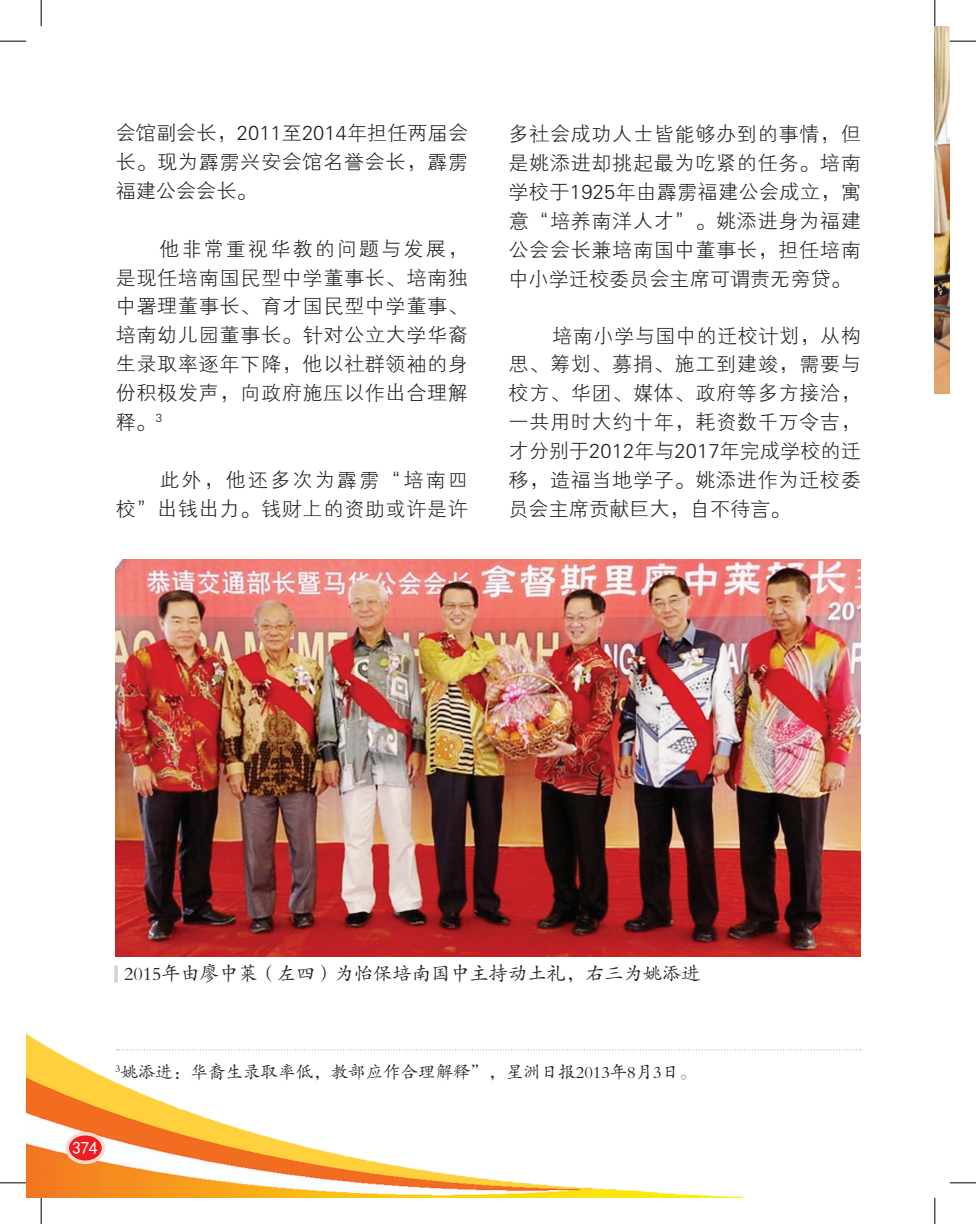
<style>
.page{position:relative;width:976px;height:1224px;background:#fff}
.page>*{position:absolute;margin:0;border:0;box-sizing:border-box;transform-origin:0 0}
.t1{font:20.12px/28.9px "FZXH1 K GBK1 0";letter-spacing:.03em;color:#231f20;text-align:justify}
.t2{font:19.25px "FZKTK GBK1 0";color:#231f20}
.t3{font:17.5px "FZKTK GBK1 0";color:#231f20}
.t4{font:17.5px "Sim Hei";color:#fff}
</style>
<div class="page">
<img style="left:26px;top:1033px;width:715px;height:164px">
<div style="left:67px;top:1133px;width:36px;height:29px;background:#ee1d23;border-radius:50%"></div>
<div style="left:65px;top:1131px;width:40px;height:32px;border:4px solid #fddcce;border-radius:50%"></div>
<img style="left:116px;top:560px;width:744px;height:396px">
<hr style="left:114px;top:965px;width:4px;height:17px;background:#d8d9da">
<svg style="left:116px;top:1049px;width:744px;height:1px"></svg>
<img style="left:934px;top:26px;width:15px;height:367px">
<svg style="left:0;top:41px;width:26px;height:1px"></svg>
<svg style="left:949px;top:41px;width:26px;height:1px"></svg>
<svg style="left:0;top:1182px;width:26px;height:1px"></svg>
<svg style="left:949px;top:1182px;width:26px;height:1px"></svg>
<svg style="left:41px;top:0;width:1px;height:26px"></svg>
<svg style="left:41px;top:1197px;width:1px;height:26px"></svg>
<svg style="left:934px;top:0;width:1px;height:26px"></svg>
<svg style="left:934px;top:1197px;width:1px;height:26px"></svg>
<p class="t1" style="left:116px;top:119px;width:354px">会馆副会长，2011至2014年担任两届会长。现为霹雳兴安会馆名誉会长，霹雳福建公会会长。</p>
<p class="t1" style="left:116px;top:235px;width:354px;text-indent:44px">他非常重视华教的问题与发展，是现任培南国民型中学董事长、培南独中署理董事长、育才国民型中学董事、培南幼儿园董事长。针对公立大学华裔生录取率逐年下降，他以社群领袖的身份积极发声，向政府施压以作出合理解释。<sup>3</sup></p>
<p class="t1" style="left:116px;top:466px;width:354px;text-align:right">此外，他还多次为霹雳“培南四校”出钱出力。钱财上的资助或许是许</p>
<p class="t1" style="left:508px;top:120px;width:354px">多社会成功人士皆能够办到的事情，但是姚添进却挑起最为吃紧的任务。培南学校于1925年由霹雳福建公会成立，寓意“培养南洋人才”。姚添进身为福建公会会长兼培南国中董事长，担任培南中小学迁校委员会主席可谓责无旁贷。</p>
<p class="t1" style="left:508px;top:321px;width:354px;text-indent:44px">培南小学与国中的迁校计划，从构思、筹划、募捐、施工到建竣，需要与校方、华团、媒体、政府等多方接洽，一共用时大约十年，耗资数千万令吉，才分别于2012年与2017年完成学校的迁移，造福当地学子。姚添进作为迁校委员会主席贡献巨大，自不待言。</p>
<p class="t2" style="left:124px;top:963px;width:578px">2015年由廖中莱（左四）为怡保培南国中主持动土礼，右三为姚添进</p>
<p class="t3" style="left:115px;top:1062px;width:582px"><sup>3</sup>姚添进：华裔生录取率低，教部应作合理解释”，星洲日报2013年8月3日。</p>
<p class="t4" style="left:72px;top:1139px;width:27px">374</p>
</div>
